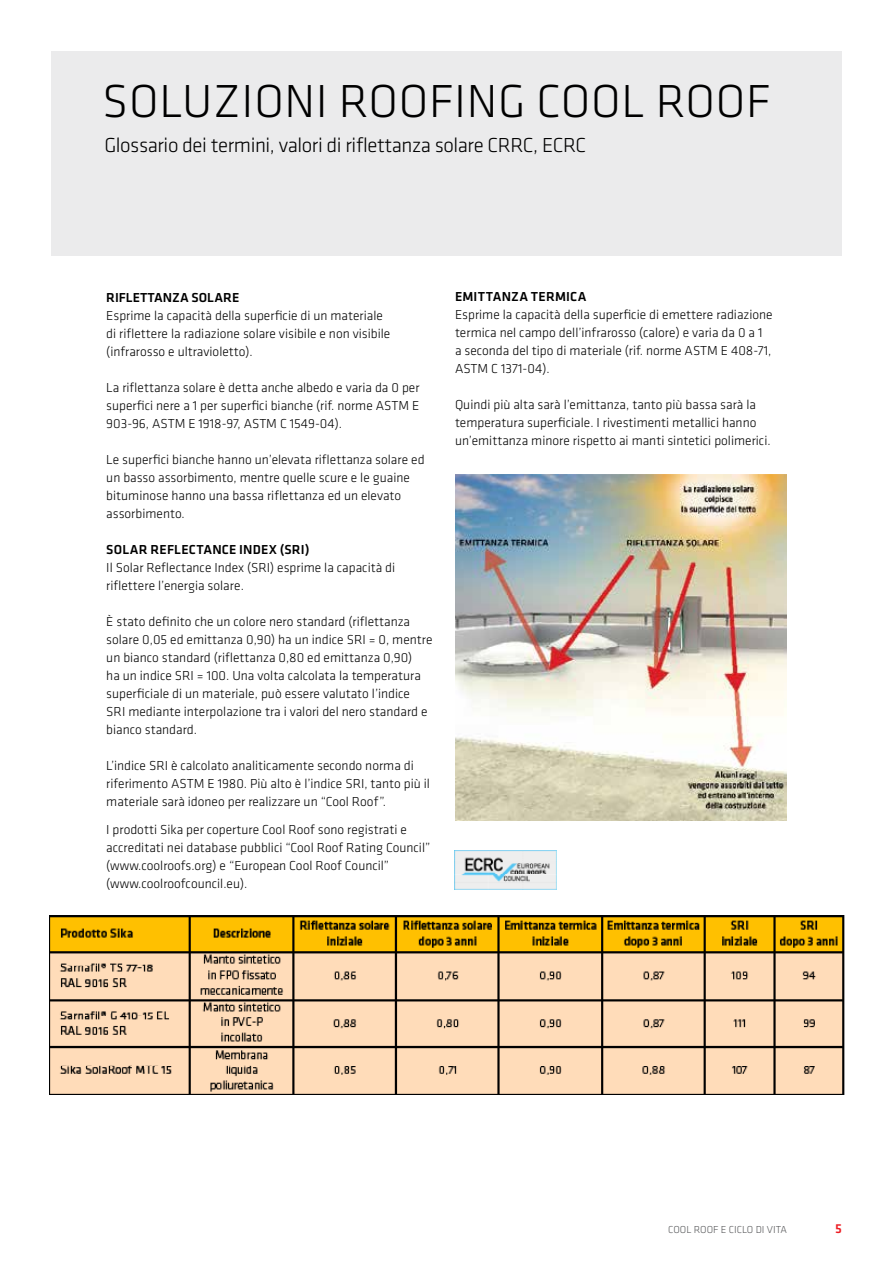
<style>
.page{position:relative;width:893px;height:1263px;background:#fff}
.page>*{position:absolute;margin:0;border:0;box-sizing:border-box;transform-origin:0 0}
.t1{font:300 48px "Klavika";letter-spacing:.015em;color:#000}
.t2{font:300 21px "Klavika";letter-spacing:-.02em;color:#000}
.t3{font:300 13.5px/18px "Klavika";color:#000}
.t4{font:500 13.5px "Klavika";letter-spacing:.01em;color:#000}
.t5{font:500 13.5px "Klavika";color:#ed1d24}
.t6{font:300 10.5px "Klavika";color:#58595b}
</style>
<div class="page">
<img style="left:50px;top:916px;width:795px;height:179px">
<img style="left:455px;top:851px;width:101px;height:38px">
<img style="left:455px;top:475px;width:332px;height:346px">
<div style="left:51px;top:51px;width:791px;height:204px;background:#e6e7e8"></div>
<h1 class="t1" style="left:102px;top:72px;width:670px">SOLUZIONI ROOFING COOL ROOF</h1>
<h2 class="t2" style="left:104px;top:132px;width:483px">Glossario dei termini, valori di riflettanza solare CRRC, ECRC</h2>
<p class="t4" style="left:106px;top:288px;width:134px">RIFLETTANZA SOLARE</p>
<p class="t3" style="left:106px;top:306px;width:285px">Esprime la capacità della superficie di un materiale di riflettere la radiazione solare visibile e non visibile (infrarosso e ultravioletto).</p>
<p class="t3" style="left:106px;top:378px;width:315px;text-align:justify">La riflettanza solare è detta anche albedo e varia da 0 per superfici nere a 1 per superfici bianche (rif. norme ASTM E 903-96, ASTM E 1918-97, ASTM C 1549-04).</p>
<p class="t3" style="left:106px;top:450px;width:320px">Le superfici bianche hanno un’elevata riflettanza solare ed un basso assorbimento, mentre quelle scure e le guaine bituminose hanno una bassa riflettanza ed un elevato assorbimento.</p>
<p class="t4" style="left:106px;top:540px;width:205px">SOLAR REFLECTANCE INDEX (SRI)</p>
<p class="t3" style="left:106px;top:558px;width:290px">Il Solar Reflectance Index (SRI) esprime la capacità di riflettere l’energia solare.</p>
<p class="t3" style="left:106px;top:612px;width:328px">È stato definito che un colore nero standard (riflettanza solare 0,05 ed emittanza 0,90) ha un indice SRI = 0, mentre un bianco standard (riflettanza 0,80 ed emittanza 0,90)<br>ha un indice SRI = 100. Una volta calcolata la temperatura superficiale di un materiale, può essere valutato l’indice<br>SRI mediante interpolazione tra i valori del nero standard e bianco standard.</p>
<p class="t3" style="left:106px;top:756px;width:325px">L’indice SRI è calcolato analiticamente secondo norma di riferimento ASTM E 1980. Più alto è l’indice SRI, tanto più il materiale sarà idoneo per realizzare un “Cool Roof”.</p>
<p class="t3" style="left:106px;top:820px;width:326px">I prodotti Sika per coperture Cool Roof sono registrati e accreditati nei database pubblici “Cool Roof Rating Council” (www.coolroofs.org) e “European Cool Roof Council” (www.coolroofcouncil.eu).</p>
<p class="t4" style="left:455px;top:288px;width:133px">EMITTANZA TERMICA</p>
<p class="t3" style="left:455px;top:306px;width:319px">Esprime la capacità della superficie di emettere radiazione termica nel campo dell’infrarosso (calore) e varia da 0 a 1<br>a seconda del tipo di materiale (rif. norme ASTM E 408-71, ASTM C 1371-04).</p>
<p class="t3" style="left:455px;top:396px;width:317px">Quindi più alta sarà l’emittanza, tanto più bassa sarà la temperatura superficiale. I rivestimenti metallici hanno un’emittanza minore rispetto ai manti sintetici polimerici.</p>
<p class="t6" style="left:668px;top:1223px;width:120px">COOL ROOF E CICLO DI VITA</p>
<p class="t5" style="left:835px;top:1219px;width:8px">5</p>
</div>
